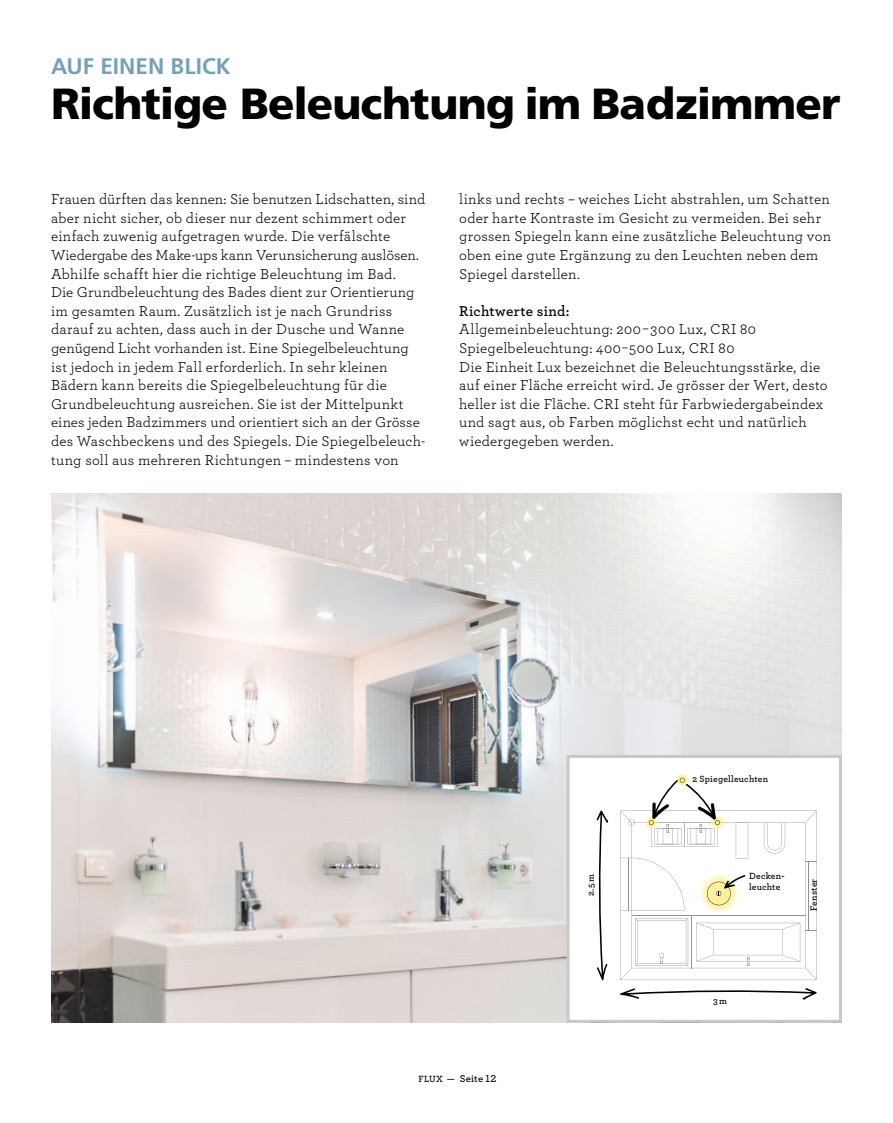
<style>
.page{position:relative;width:893px;height:1123px;background:#fff}
.page>*{position:absolute;margin:0;border:0;box-sizing:border-box;transform-origin:0 0}
.t1{font:900 43.5px "Frutiger LT Std";letter-spacing:-.02em;color:#000}
.t2{font:700 22.5px "Frutiger LT Std";color:#76a1b5}
.t3{font:15px/18.6px "Archer";letter-spacing:.01em;color:#000}
.t4{font:600 15px "Archer";letter-spacing:.015em;color:#000}
.t5{font:600 10.5px "Archer";letter-spacing:.02em;color:#000}
.t6{font:600 9.45px/10.5px "Archer";letter-spacing:.02em;color:#000}
.s1{font-size:9.45px}
</style>
<div class="page">
<img style="left:51px;top:493px;width:791px;height:529px">
<div style="left:566px;top:755px;width:276px;height:267px;background:#fff;border:3px solid #c8c8c7"></div>
<svg style="left:620px;top:774px;width:197px;height:206px"></svg>
<svg style="left:620px;top:988px;width:197px;height:11px"></svg>
<svg style="left:596px;top:810px;width:12px;height:170px"></svg>
<h2 class="t2" style="left:51px;top:53px;width:181px">AUF EINEN BLICK</h2>
<h1 class="t1" style="left:51px;top:77px;width:791px">Richtige Beleuchtung im Badzimmer</h1>
<p class="t3" style="left:51px;top:189px;width:376px">Frauen dürften das kennen: Sie benutzen Lidschatten, sind aber nicht sicher, ob dieser nur dezent schimmert oder einfach zuwenig aufgetragen wurde. Die verfälschte Wiedergabe des Make-ups kann Verunsicherung auslösen.<br>Abhilfe schafft hier die richtige Beleuchtung im Bad.<br>Die Grundbeleuchtung des Bades dient zur Orientierung im gesamten Raum. Zusätzlich ist je nach Grundriss darauf zu achten, dass auch in der Dusche und Wanne genügend Licht vorhanden ist. Eine Spiegelbeleuchtung ist jedoch in jedem Fall erforderlich. In sehr kleinen Bädern kann bereits die Spiegelbeleuchtung für die Grundbeleuchtung ausreichen. Sie ist der Mittelpunkt eines jeden Badzimmers und orientiert sich an der Grösse des Waschbeckens und des Spiegels. Die Spiegelbeleuch&shy;tung soll aus mehreren Richtungen – mindestens von</p>
<p class="t3" style="left:459px;top:189px;width:373px">links und rechts – weiches Licht abstrahlen, um Schatten oder harte Kontraste im Gesicht zu vermeiden. Bei sehr grossen Spiegeln kann eine zusätzliche Beleuchtung von oben eine gute Ergänzung zu den Leuchten neben dem Spiegel darstellen.</p>
<p class="t4" style="left:459px;top:299px;width:112px">Richtwerte sind:</p>
<p class="t3" style="left:459px;top:319px;width:370px">Allgemeinbeleuchtung: 200-300 Lux, CRI 80<br>Spiegelbeleuchtung: 400-500 Lux, CRI 80<br>Die Einheit Lux bezeichnet die Beleuchtungsstärke, die auf einer Fläche erreicht wird. Je grösser der Wert, desto heller ist die Fläche. CRI steht für Farbwiedergabeindex und sagt aus, ob Farben möglichst echt und natürlich wiedergegeben werden.</p>
<p class="t5" style="left:418px;top:1070px;width:80px"><span class="s1">FLUX —</span> Seite 12</p>
<p class="t6" style="left:692px;top:773px;width:77px">2 Spiegelleuchten</p>
<p class="t6" style="left:585px;top:896px;width:23px;rotate:-90deg">2.5 m</p>
<p class="t6" style="left:749px;top:870px;width:37px">Decken&shy;leuchte</p>
<p class="t6" style="left:808px;top:911px;width:34px;rotate:-90deg">Fenster</p>
<p class="t6" style="left:713px;top:995px;width:15px">3 m</p>
</div>
